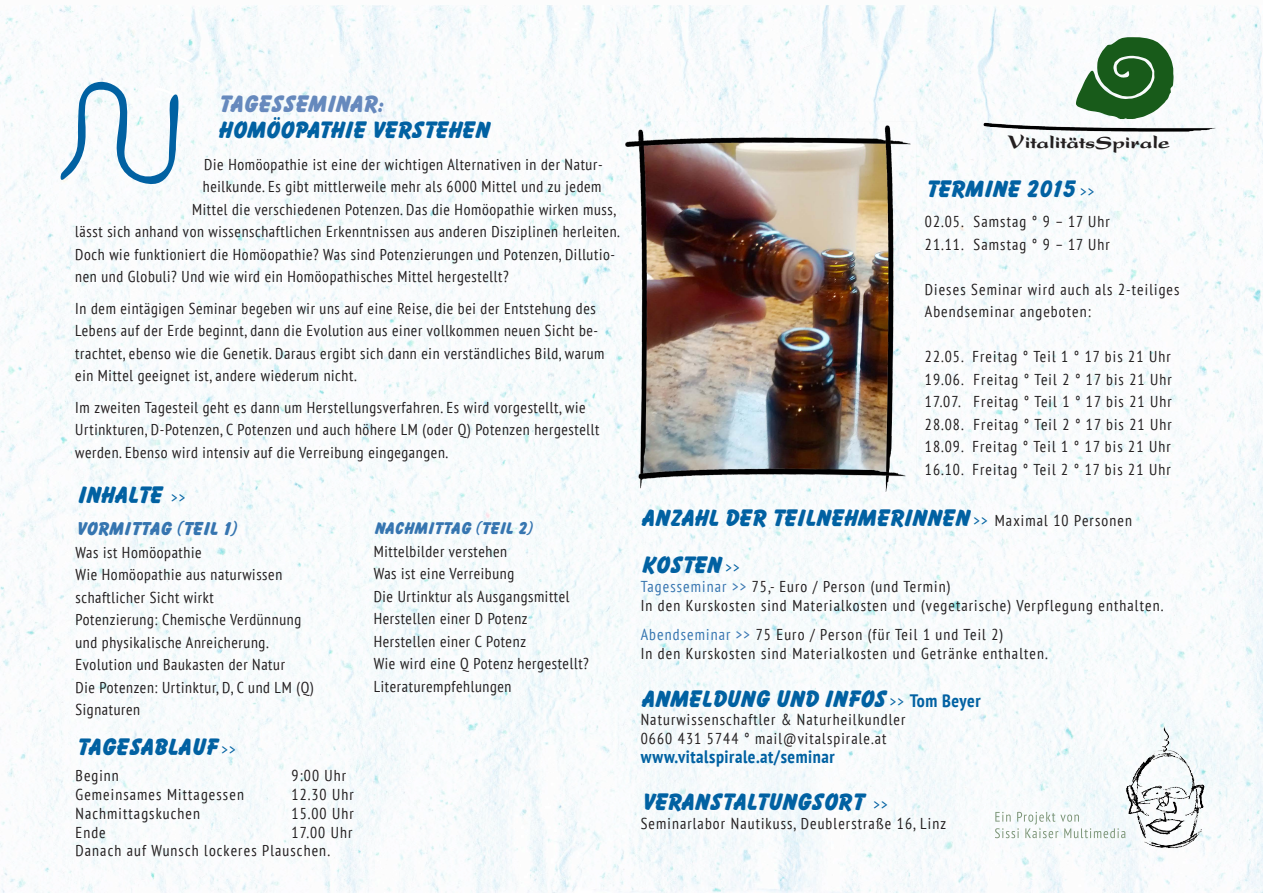
<style>
.page{position:relative;width:1263px;height:893px;background:#fff}
.page>*{position:absolute;margin:0;border:0;box-sizing:border-box;transform-origin:0 0}
.t1{font:700 21px/25.5px "Balloon Extra";letter-spacing:.03em;color:#0161a2}
.t2{font:900 19.05px "Present LT";color:#231f20}
.t3{font:700 condensed 18px "PT Sans";letter-spacing:.03em;color:#0161a2}
.t4{font:700 16.5px "Balloon Extra";letter-spacing:.04em;color:#3675b0}
.t5{font:condensed 15.75px/22.5px "PT Sans";letter-spacing:.04em;color:#231f20}
.t6{font:condensed 15.75px/22.5px "PT Sans";letter-spacing:.07em;color:#231f20}
.t7{font:700 15px "Balloon Extra";letter-spacing:.04em;color:#3675b0}
.s1{color:#6689bd}
.s2{font-family:"PT Sans";font-weight:400;font-stretch:condensed;font-size:15.75px}
.s3{font-size:21.6px}
.s4{font-family:"PT Sans";font-weight:400;font-stretch:condensed;font-size:15.75px;color:#231f20}
.s5{color:#3675b0}
.s6{font-family:"PT Sans";font-stretch:condensed;font-size:18px}
</style>
<div class="page">
<img style="left:0;top:5px;width:1263px;height:888px">
<svg style="left:995px;top:812px;width:127px;height:26px"></svg>
<img style="left:1122px;top:726px;width:83px;height:130px">
<svg style="left:174px;top:55px;width:17px;height:9px"></svg>
<svg style="left:1076px;top:37px;width:97px;height:82px"></svg>
<img style="left:979px;top:119px;width:244px;height:21px">
<svg style="left:60px;top:81px;width:118px;height:106px"></svg>
<img style="left:623px;top:122px;width:293px;height:369px">
<p class="t1" style="left:218px;top:91px;width:272px"><span class="s1">TAGESSEMINAR:<br></span>HOMÖOPATHIE VERSTEHEN</p>
<p class="t5" style="left:204px;top:152px;width:400px">Die Homöopathie ist eine der wichtigen Alternativen in der Natur-</p>
<p class="t5" style="left:203px;top:175px;width:400px">heilkunde. Es gibt mittlerweile mehr als 6000 Mittel und zu jedem</p>
<p class="t5" style="left:192px;top:197px;width:425px">Mittel die verschiedenen Potenzen. Das die Homöopathie wirken muss,</p>
<p class="t5" style="left:75px;top:220px;width:546px">lässt sich anhand von wissenschaftlichen Erkenntnissen aus anderen Disziplinen herleiten.</p>
<p class="t5" style="left:75px;top:242px;width:541px">Doch wie funktioniert die Homöopathie? Was sind Potenzierungen und Potenzen, Dillutio-</p>
<p class="t5" style="left:75px;top:265px;width:435px">nen und Globuli? Und wie wird ein Homöopathisches Mittel hergestellt?</p>
<p class="t5" style="left:75px;top:296px;width:531px">In dem eintägigen Seminar begeben wir uns auf eine Reise, die bei der Entstehung des Lebens auf der Erde beginnt, dann die Evolution aus einer vollkommen neuen Sicht be&shy;trachtet, ebenso wie die Genetik. Daraus ergibt sich dann ein verständliches Bild, warum ein Mittel geeignet ist, andere wiederum nicht.</p>
<p class="t5" style="left:75px;top:395px;width:526px">Im zweiten Tagesteil geht es dann um Herstellungsverfahren. Es wird vorgestellt, wie<br>Urtinkturen, D-Potenzen, C Potenzen und auch höhere LM (oder Q) Potenzen hergestellt werden. Ebenso wird intensiv auf die Verreibung eingegangen.</p>
<p class="t1" style="left:77px;top:481px;width:110px">INHALTE <span class="s2">&gt;&gt;</span></p>
<p class="t4" style="left:75px;top:518px;width:162px">VORMITTAG (TEIL 1)</p>
<p class="t5" style="left:75px;top:541px;width:128px">Was ist Homöopathie</p>
<p class="t5" style="left:75px;top:563px;width:208px">Wie Homöopathie aus naturwissen schaftlicher Sicht wirkt</p>
<p class="t5" style="left:75px;top:608px;width:227px">Potenzierung: Chemische Verdünnung und physikalische Anreicherung.</p>
<p class="t5" style="left:75px;top:653px;width:211px">Evolution und Baukasten der Natur</p>
<p class="t5" style="left:75px;top:676px;width:240px">Die Potenzen: Urtinktur, D, C und LM (Q)</p>
<p class="t5" style="left:75px;top:698px;width:66px">Signaturen</p>
<p class="t1" style="left:75px;top:733px;width:162px">TAGESABLAUF <span class="s2">&gt;&gt;</span></p>
<p class="t5" style="left:75px;top:764px;width:45px">Beginn</p>
<p class="t5" style="left:291px;top:764px;width:56px">9:00 Uhr</p>
<p class="t6" style="left:75px;top:783px;width:170px">Gemeinsames Mittagessen</p>
<p class="t5" style="left:291px;top:783px;width:64px">12.30 Uhr</p>
<p class="t6" style="left:75px;top:802px;width:126px">Nachmittagskuchen</p>
<p class="t5" style="left:291px;top:802px;width:64px">15.00 Uhr</p>
<p class="t5" style="left:75px;top:820px;width:32px">Ende</p>
<p class="t5" style="left:291px;top:820px;width:62px">17.00 Uhr</p>
<p class="t6" style="left:75px;top:839px;width:256px">Danach auf Wunsch lockeres Plauschen.</p>
<p class="t7" style="left:374px;top:518px;width:159px">NACHMITTAG (TEIL 2)</p>
<p class="t5" style="left:374px;top:539px;width:135px">Mittelbilder verstehen</p>
<p class="t5" style="left:374px;top:562px;width:142px">Was ist eine Verreibung</p>
<p class="t5" style="left:374px;top:584px;width:197px">Die Urtinktur als Ausgangsmittel</p>
<p class="t5" style="left:374px;top:607px;width:155px">Herstellen einer D Potenz</p>
<p class="t5" style="left:374px;top:629px;width:154px">Herstellen einer C Potenz</p>
<p class="t5" style="left:374px;top:652px;width:217px">Wie wird eine Q Potenz hergestellt?</p>
<p class="t5" style="left:374px;top:674px;width:139px">Literaturempfehlungen</p>
<p class="t2" style="left:1007px;top:132px;width:164px"><span class="s3">V</span>italitätsSpirale</p>
<p class="t1" style="left:925px;top:176px;width:171px">TERMINE 2015 <span class="s2">&gt;&gt;</span></p>
<p class="t6" style="left:925px;top:210px;width:187px">02.05. Samstag ° 9 – 17 Uhr</p>
<p class="t6" style="left:925px;top:233px;width:187px">21.11. Samstag ° 9 – 17 Uhr</p>
<p class="t6" style="left:925px;top:278px;width:256px">Dieses Seminar wird auch als 2-teiliges<br>Abendseminar angeboten:</p>
<p class="t6" style="left:925px;top:345px;width:247px">22.05. Freitag ° Teil 1 ° 17 bis 21 Uhr</p>
<p class="t6" style="left:925px;top:368px;width:249px">19.06. Freitag ° Teil 2 ° 17 bis 21 Uhr</p>
<p class="t6" style="left:925px;top:390px;width:249px">17.07. Freitag ° Teil 1 ° 17 bis 21 Uhr</p>
<p class="t6" style="left:925px;top:413px;width:249px">28.08. Freitag ° Teil 2 ° 17 bis 21 Uhr</p>
<p class="t6" style="left:925px;top:435px;width:247px">18.09. Freitag ° Teil 1 ° 17 bis 21 Uhr</p>
<p class="t6" style="left:925px;top:458px;width:247px">16.10. Freitag ° Teil 2 ° 17 bis 21 Uhr</p>
<p class="t1" style="left:641px;top:504px;width:493px">ANZAHL DER TEILNEHMERINNEN <span class="s2">&gt;&gt;</span> <span class="s4">Maximal 10 Personen</span></p>
<p class="t1" style="left:641px;top:551px;width:100px">KOSTEN <span class="s2">&gt;&gt;</span></p>
<p class="t6" style="left:641px;top:575px;width:311px"><span class="s5">Tagesseminar &gt;&gt;</span> 75,- Euro / Person (und Termin)</p>
<p class="t6" style="left:641px;top:593px;width:524px">In den Kurskosten sind Materialkosten und (vegetarische) Verpflegung enthalten.</p>
<p class="t6" style="left:641px;top:623px;width:364px"><span class="s5">Abendseminar &gt;&gt;</span> 75 Euro / Person (für Teil 1 und Teil 2)</p>
<p class="t6" style="left:641px;top:641px;width:408px">In den Kurskosten sind Materialkosten und Getränke enthalten.</p>
<p class="t1" style="left:641px;top:685px;width:341px">ANMELDUNG UND INFOS <span class="s2">&gt;&gt;</span> <span class="s6">Tom Beyer</span></p>
<p class="t6" style="left:641px;top:708px;width:266px">Naturwissenschaftler &amp; Naturheilkundler</p>
<p class="t6" style="left:641px;top:727px;width:247px">0660 431 5744 ° mail@vitalspirale.at</p>
<p class="t3" style="left:641px;top:744px;width:196px">www.vitalspirale.at/seminar</p>
<p class="t1" style="left:641px;top:788px;width:248px">VERANSTALTUNGSORT <span class="s2">&gt;&gt;</span></p>
<p class="t6" style="left:641px;top:812px;width:307px">Seminarlabor Nautikuss, Deublerstraße 16, Linz</p>
</div>
